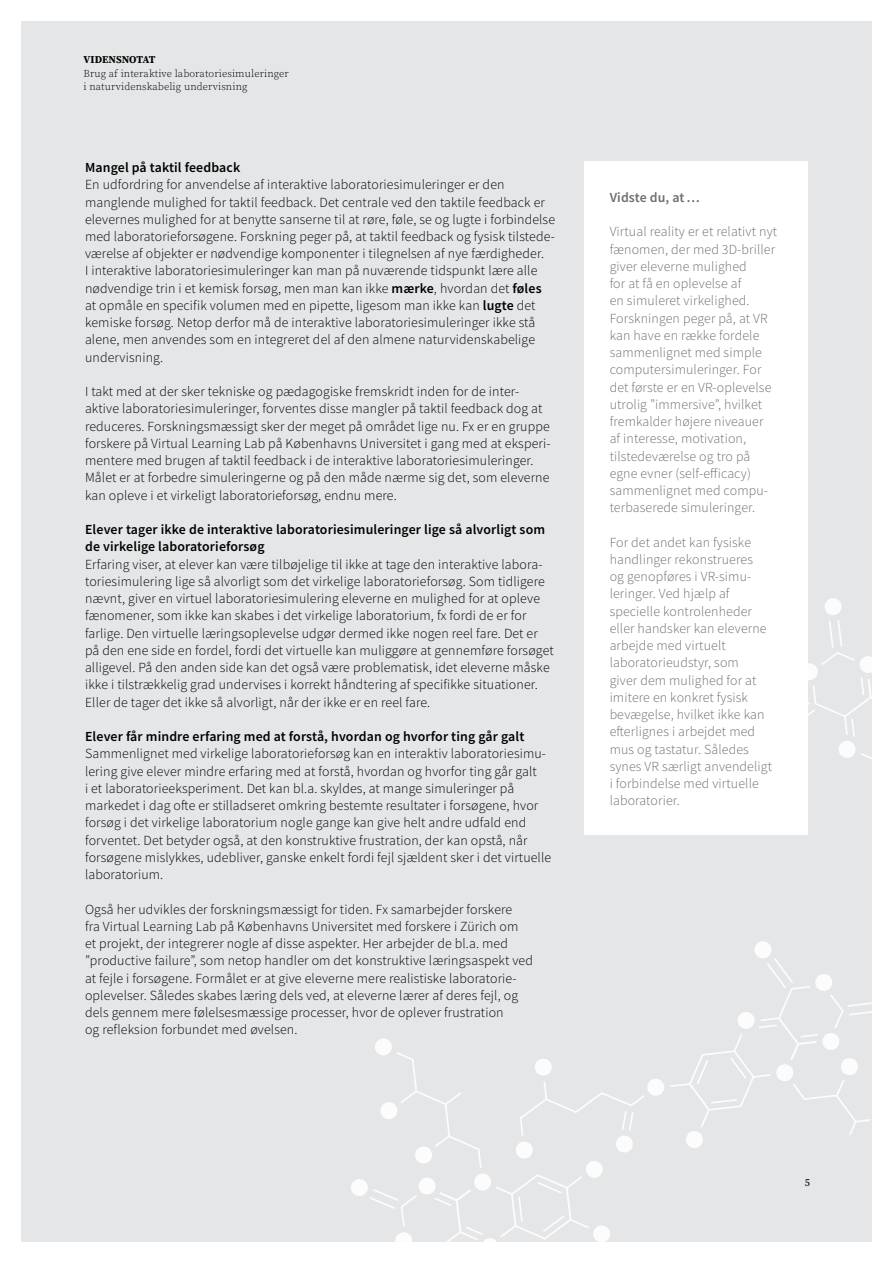
<style>
.page{position:relative;width:893px;height:1263px;background:#fff}
.page>*{position:absolute;margin:0;border:0;box-sizing:border-box;transform-origin:0 0}
.t1{font:300 13.8px/17.2px "Source Sans Pro";letter-spacing:.01em;color:#000}
.t2{font:300 13.8px/17.2px "Source Sans Pro";letter-spacing:.01em;color:#6d6e71}
.t3{font:600 13.8px/17.2px "Source Sans Pro";letter-spacing:.01em;color:#000}
.t4{font:600 13.8px "Source Sans Pro";letter-spacing:.01em;color:#6d6e71}
.t5{font:300 10.5px/13.5px "Source Serif Pro";letter-spacing:.01em;color:#000}
.t6{font:700 10.5px "Source Serif Pro";letter-spacing:-.005em;color:#000}
.t7{font:10.5px "Source Serif Pro";color:#000}
.s1{font-weight:600}
</style>
<div class="page">
<div style="left:21px;top:21px;width:851px;height:1221px;background:#e5e6e7"></div>
<svg style="left:808px;top:598px;width:64px;height:161px"></svg>
<svg style="left:351px;top:941px;width:521px;height:301px"></svg>
<div style="left:584px;top:162px;width:224px;height:673px;background:#fff"></div>
<p class="t6" style="left:84px;top:52px;width:74px">VIDENSNOTAT</p>
<p class="t5" style="left:84px;top:66px;width:207px">Brug af interaktive laboratoriesimuleringer i naturvidenskabelig undervisning</p>
<p class="t3" style="left:85px;top:159px;width:157px">Mangel på taktil feedback</p>
<p class="t1" style="left:85px;top:176px;width:472px">En udfordring for anvendelse af interaktive laboratoriesimuleringer er den manglende mulighed for taktil feedback. Det centrale ved den taktile feedback er elevernes mulighed for at benytte sanserne til at røre, føle, se og lugte i forbindelse med laboratorieforsøgene. Forskning peger på, at taktil feedback og fysisk tilstede&shy;værelse af objekter er nødvendige komponenter i tilegnelsen af nye færdigheder.<br>I interaktive laboratoriesimuleringer kan man på nuværende tidspunkt lære alle nødvendige trin i et kemisk forsøg, men man kan ikke <span class="s1">mærke</span>, hvordan det <span class="s1">føles </span>at opmåle en specifik volumen med en pipette, ligesom man ikke kan <span class="s1">lugte</span> det kemiske forsøg. Netop derfor må de interaktive laboratoriesimuleringer ikke stå alene, men anvendes som en integreret del af den almene naturvidenskabelige undervisning.</p>
<p class="t1" style="left:85px;top:383px;width:466px">I takt med at der sker tekniske og pædagogiske fremskridt inden for de inter&shy;aktive laboratoriesimuleringer, forventes disse mangler på taktil feedback dog at reduceres. Forskningsmæssigt sker der meget på området lige nu. Fx er en gruppe forskere på Virtual Learning Lab på Københavns Universitet i gang med at eksperi&shy;mentere med brugen af taktil feedback i de interaktive laboratoriesimuleringer.<br>Målet er at forbedre simuleringerne og på den måde nærme sig det, som eleverne kan opleve i et virkeligt laboratorieforsøg, endnu mere.</p>
<p class="t3" style="left:85px;top:521px;width:462px">Elever tager ikke de interaktive laboratoriesimuleringer lige så alvorligt som de virkelige laboratorieforsøg</p>
<p class="t1" style="left:85px;top:555px;width:470px">Erfaring viser, at elever kan være tilbøjelige til ikke at tage den interaktive labora&shy;toriesimulering lige så alvorligt som det virkelige laboratorieforsøg. Som tidligere nævnt, giver en virtuel laboratoriesimulering eleverne en mulighed for at opleve fænomener, som ikke kan skabes i det virkelige laboratorium, fx fordi de er for farlige. Den virtuelle læringsoplevelse udgør dermed ikke nogen reel fare. Det er på den ene side en fordel, fordi det virtuelle kan muliggøre at gennemføre forsøget alligevel. På den anden side kan det også være problematisk, idet eleverne måske ikke i tilstrækkelig grad undervises i korrekt håndtering af specifikke situationer.<br>Eller de tager det ikke så alvorligt, når der ikke er en reel fare.</p>
<p class="t3" style="left:85px;top:728px;width:441px">Elever får mindre erfaring med at forstå, hvordan og hvorfor ting går galt</p>
<p class="t1" style="left:85px;top:745px;width:468px">Sammenlignet med virkelige laboratorieforsøg kan en interaktiv laboratoriesimu&shy;lering give elever mindre erfaring med at forstå, hvordan og hvorfor ting går galt<br>i et laboratorieeksperiment. Det kan bl.a. skyldes, at mange simuleringer på markedet i dag ofte er stilladseret omkring bestemte resultater i forsøgene, hvor forsøg i det virkelige laboratorium nogle gange kan give helt andre udfald end forventet. Det betyder også, at den konstruktive frustration, der kan opstå, når forsøgene mislykkes, udebliver, ganske enkelt fordi fejl sjældent sker i det virtuelle laboratorium.</p>
<p class="t1" style="left:85px;top:900px;width:449px">Også her udvikles der forskningsmæssigt for tiden. Fx samarbejder forskere<br>fra Virtual Learning Lab på Københavns Universitet med forskere i Zürich om<br>et projekt, der integrerer nogle af disse aspekter. Her arbejder de bl.a. med ”productive failure”, som netop handler om det konstruktive læringsaspekt ved at fejle i forsøgene. Formålet er at give eleverne mere realistiske laboratorie&shy;oplevelser. Således skabes læring dels ved, at eleverne lærer af deres fejl, og dels gennem mere følelsesmæssige processer, hvor de oplever frustration<br>og refleksion forbundet med øvelsen.</p>
<p class="t4" style="left:610px;top:188px;width:92px">Vidste du, at…</p>
<p class="t2" style="left:610px;top:223px;width:169px">Virtual reality er et relativt nyt fænomen, der med 3D-briller giver eleverne mulighed<br>for at få en oplevelse af<br>en simuleret virkelighed.<br>Forskningen peger på, at VR kan have en række fordele sammenlignet med simple computersimuleringer. For det første er en VR-oplevelse utrolig ”immersive”, hvilket fremkalder højere niveauer af interesse, motivation, tilstedeværelse og tro på egne evner (self-efficacy) sammenlignet med compu&shy;terbaserede simuleringer.</p>
<p class="t2" style="left:610px;top:533px;width:164px">For det andet kan fysiske handlinger rekonstrueres<br>og genopføres i VR-simu&shy;leringer. Ved hjælp af specielle kontrolenheder eller handsker kan eleverne arbejde med virtuelt laboratorieudstyr, som<br>giver dem mulighed for at imitere en konkret fysisk bevægelse, hvilket ikke kan efterlignes i arbejdet med mus og tastatur. Således synes VR særligt anvendeligt i forbindelse med virtuelle laboratorier.</p>
<p class="t7" style="left:805px;top:1175px;width:7px">5</p>
</div>
